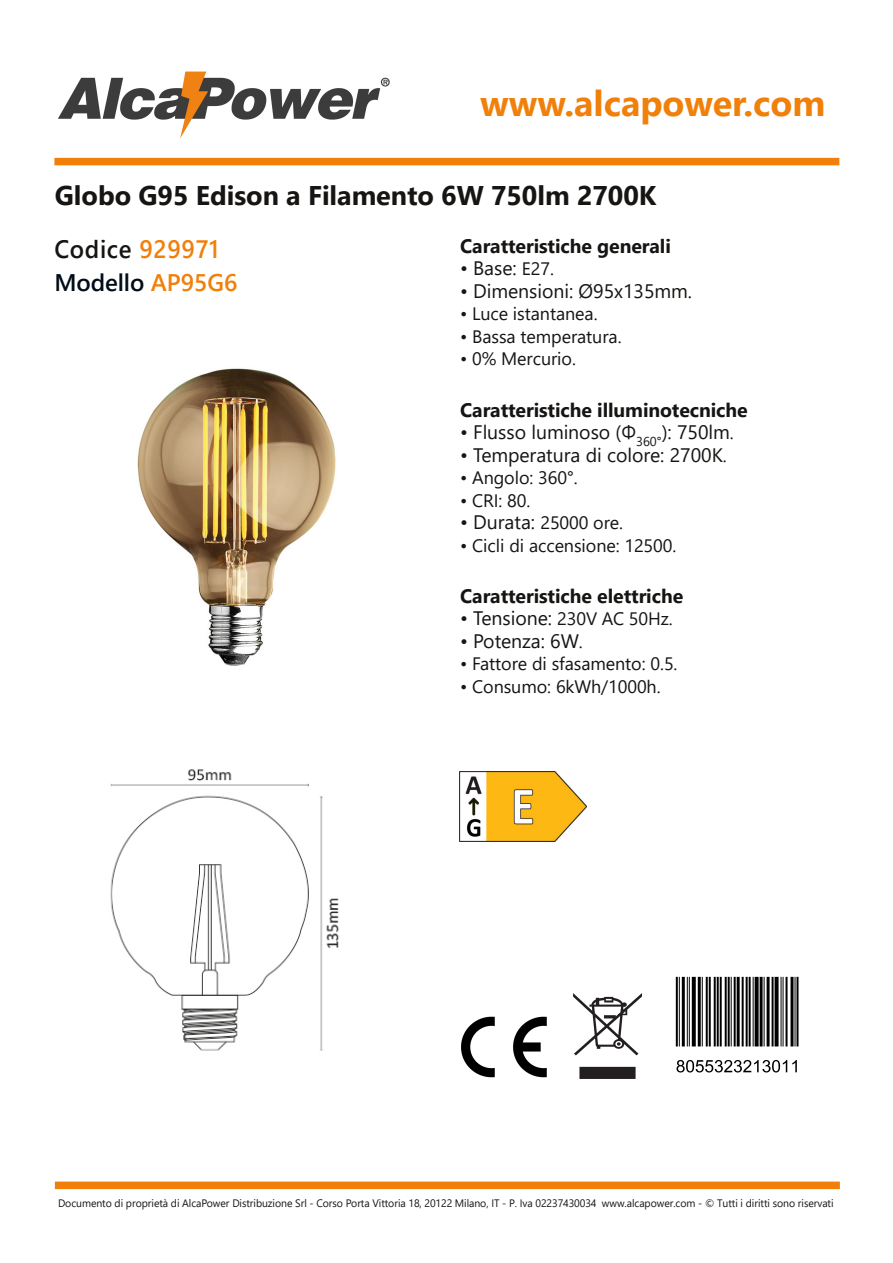
<style>
.page{position:relative;width:893px;height:1263px;background:#fff}
.page>*{position:absolute;margin:0;border:0;box-sizing:border-box;transform-origin:0 0}
.t1{font:700 36px "Segoe UI";color:#f1800b}
.t2{font:700 27px "Segoe UI";letter-spacing:-.005em;color:#171513}
.t3{font:600 25.2px "Segoe UI";letter-spacing:.03em;color:#171513;scale:.95 1}
.t4{font:600 24px "Segoe UI";letter-spacing:-.005em;color:#000d18}
.t5{font:19.5px "Segoe UI";color:#171513}
.t6{font:700 19.5px "Segoe UI";letter-spacing:-.005em;color:#171513}
.t7{font:18px "Segoe UI";letter-spacing:-.005em;color:#171513}
.t8{font:10.8px "Segoe UI";letter-spacing:-.005em;color:#171513}
.s1{color:#f1800b}
.s2{font-size:18px}
.s3{font-size:19.5px}
</style>
<div class="page">
<img style="left:137px;top:368px;width:199px;height:298px">
<img style="left:110px;top:769px;width:229px;height:282px">
<img style="left:675px;top:976px;width:124px;height:97px">
<img style="left:461px;top:1016px;width:86px;height:62px">
<img style="left:573px;top:993px;width:69px;height:85px">
<img style="left:459px;top:772px;width:128px;height:70px">
<div style="left:54px;top:158px;width:785px;height:7px;background:#f1800b"></div>
<img style="left:58px;top:71px;width:332px;height:68px">
<div style="left:55px;top:1181px;width:785px;height:8px;background:#f1800b"></div>
<h1 class="t1" style="left:480px;top:77px;width:347px">www.alcapower.com</h1>
<h2 class="t2" style="left:55px;top:176px;width:603px">Globo G95 Edison a Filamento 6W 750lm 2700K</h2>
<h3 class="t3" style="left:54px;top:231px;width:175px">Codice <span class="s1">929971</span></h3>
<h3 class="t4" style="left:54px;top:265px;width:185px">Modello <span class="s1">AP95G6</span></h3>
<p class="t6" style="left:460px;top:232px;width:212px">Caratteristiche generali</p>
<p class="t5" style="left:460px;top:254px;width:95px">• Base: <span class="s2">E27.</span></p>
<p class="t5" style="left:460px;top:277px;width:233px">• Dimensioni: Ø95x135mm.</p>
<p class="t7" style="left:460px;top:301px;width:139px">• Luce istantanea.</p>
<p class="t7" style="left:460px;top:324px;width:163px">• Bassa temperatura.</p>
<p class="t7" style="left:460px;top:346px;width:117px">• 0% Mercurio.</p>
<p class="t6" style="left:460px;top:395px;width:289px">Caratteristiche illuminotecniche</p>
<p class="t5" style="left:460px;top:418px;width:275px">• Flusso luminoso ﴾Φ<sub>360°</sub>﴿: 750lm<span class="s2">.</span></p>
<p class="t5" style="left:460px;top:440px;width:268px">• Temperatura di colore: 2700K<span class="s2">.</span></p>
<p class="t7" style="left:460px;top:465px;width:119px">• Angolo: 360°.</p>
<p class="t7" style="left:460px;top:487px;width:72px">• CRI: 80.</p>
<p class="t7" style="left:460px;top:510px;width:164px"><span class="s3">• Durata:</span> 25000 ore.</p>
<p class="t7" style="left:460px;top:532px;width:218px">• Cicli di accensione: 12500.</p>
<p class="t6" style="left:460px;top:581px;width:225px">Caratteristiche elettriche</p>
<p class="t7" style="left:460px;top:606px;width:214px"><span class="s3">• Tensione:</span> 230V AC 50Hz.</p>
<p class="t5" style="left:460px;top:626px;width:124px">• Potenza: 6W<span class="s2">.</span></p>
<p class="t7" style="left:460px;top:651px;width:219px">• Fattore di sfasamento: 0.5.</p>
<p class="t7" style="left:460px;top:673px;width:202px">• Consumo: 6kWh/1000h.</p>
<p class="t8" style="left:58px;top:1196px;width:777px">Documento di proprietà di AlcaPower Distribuzione Srl ‐ Corso Porta Vittoria 18, 20122 Milano, IT ‐ P. Iva 02237430034 www.alcapower.com ‐ © Tutti i diritti sono riservati</p>
</div>
